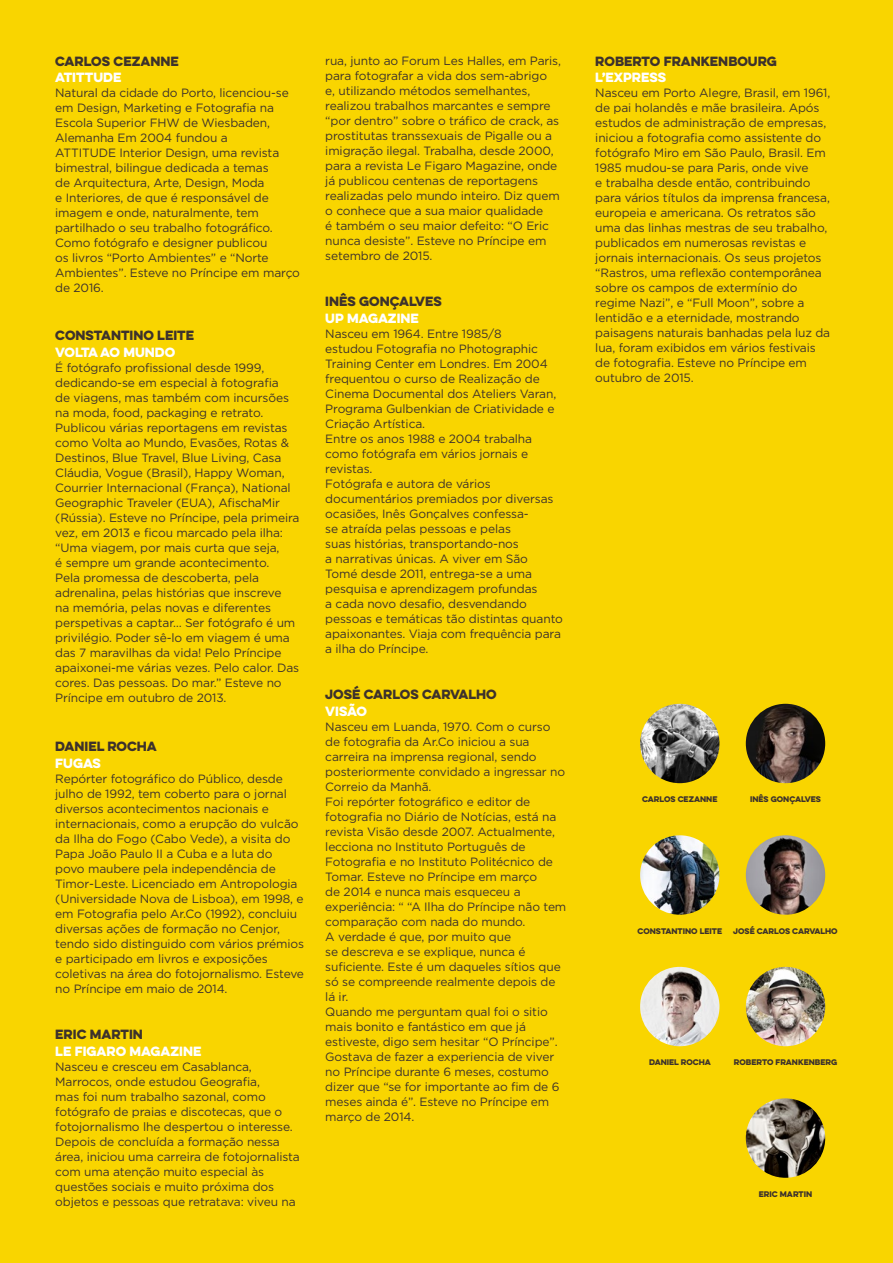
<style>
.page{position:relative;width:893px;height:1263px;background:#f9d500}
.page>*{position:absolute;margin:0;border:0;box-sizing:border-box;transform-origin:0 0}
.t1{font:12px/15px "Gotham";letter-spacing:-.01em;color:#3d322c}
.t2{font:12px "Eveleth Clean";color:#3d322c}
.t3{font:12px "Eveleth Clean";color:#fff}
.t4{font:7.35px "Eveleth Clean";color:#3d322c}
</style>
<div class="page">
<img style="left:640px;top:704px;width:79px;height:79px;border-radius:40px">
<img style="left:746px;top:1098px;width:79px;height:80px;border-radius:40px">
<img style="left:640px;top:835px;width:79px;height:80px;border-radius:40px">
<img style="left:640px;top:967px;width:79px;height:79px;border-radius:40px">
<img style="left:746px;top:704px;width:79px;height:79px;border-radius:40px">
<img style="left:746px;top:835px;width:79px;height:80px;border-radius:40px">
<img style="left:746px;top:967px;width:79px;height:79px;border-radius:40px">
<p class="t2" style="left:55px;top:52px;width:125px">CARLOS CEZANNE</p>
<p class="t3" style="left:55px;top:68px;width:68px">ATITTUDE</p>
<p class="t1" style="left:55px;top:85px;width:246px">Natural da cidade do Porto, licenciou-se em Design, Marketing e Fotografia na Escola Superior FHW de Wiesbaden, Alemanha Em 2004 fundou a<br>ATTITUDE Interior Design, uma revista bimestral, bilingue dedicada a temas<br>de Arquitectura, Arte, Design, Moda<br>e Interiores, de que é responsável de imagem e onde, naturalmente, tem partilhado o seu trabalho fotográfico.<br>Como fotógrafo e designer publicou<br>os livros “Porto Ambientes” e “Norte Ambientes”. Esteve no Príncipe em março de 2016.</p>
<p class="t2" style="left:55px;top:326px;width:140px">CONSTANTINO LEITE</p>
<p class="t3" style="left:55px;top:343px;width:121px">VOLTA AO MUNDO</p>
<p class="t1" style="left:55px;top:360px;width:246px">É fotógrafo profissional desde 1999, dedicando-se em especial à fotografia<br>de viagens, mas também com incursões na moda, food, packaging e retrato.<br>Publicou várias reportagens em revistas como Volta ao Mundo, Evasões, Rotas &amp; Destinos, Blue Travel, Blue Living, Casa Cláudia, Vogue (Brasil), Happy Woman, Courrier Internacional (França), National Geographic Traveler (EUA), AfischaMir (Rússia). Esteve no Príncipe, pela primeira vez, em 2013 e ficou marcado pela ilha: “Uma viagem, por mais curta que seja,<br>é sempre um grande acontecimento.<br>Pela promessa de descoberta, pela adrenalina, pelas histórias que inscreve<br>na memória, pelas novas e diferentes perspetivas a captar… Ser fotógrafo é um privilégio. Poder sê-lo em viagem é uma das 7 maravilhas da vida! Pelo Príncipe apaixonei-me várias vezes. Pelo calor. Das cores. Das pessoas. Do mar.” Esteve no Príncipe em outubro de 2013.</p>
<p class="t2" style="left:55px;top:737px;width:103px">DANIEL ROCHA</p>
<p class="t3" style="left:55px;top:754px;width:47px">FUGAS</p>
<p class="t1" style="left:55px;top:771px;width:250px">Repórter fotográfico do Público, desde julho de 1992, tem coberto para o jornal diversos acontecimentos nacionais e internacionais, como a erupção do vulcão da Ilha do Fogo (Cabo Vede), a visita do Papa João Paulo II a Cuba e a luta do povo maubere pela independência de Timor-Leste. Licenciado em Antropologia (Universidade Nova de Lisboa), em 1998, e em Fotografia pelo Ar.Co (1992), concluiu diversas ações de formação no Cenjor, tendo sido distinguido com vários prémios e participado em livros e exposições coletivas na área do fotojornalismo. Esteve no Príncipe em maio de 2014.</p>
<p class="t2" style="left:55px;top:1025px;width:89px">ERIC MARTIN</p>
<p class="t3" style="left:55px;top:1042px;width:148px">LE FIGARO MAGAZINE</p>
<p class="t1" style="left:55px;top:1059px;width:246px">Nasceu e cresceu em Casablanca, Marrocos, onde estudou Geografia,<br>mas foi num trabalho sazonal, como fotógrafo de praias e discotecas, que o fotojornalismo lhe despertou o interesse.<br>Depois de concluída a formação nessa área, iniciou uma carreira de fotojornalista com uma atenção muito especial às questões sociais e muito próxima dos objetos e pessoas que retratava: viveu na</p>
<p class="t1" style="left:325px;top:53px;width:237px">rua, junto ao Forum Les Halles, em Paris, para fotografar a vida dos sem-abrigo<br>e, utilizando métodos semelhantes, realizou trabalhos marcantes e sempre “por dentro” sobre o tráfico de crack, as prostitutas transsexuais de Pigalle ou a imigração ilegal. Trabalha, desde 2000, para a revista Le Figaro Magazine, onde já publicou centenas de reportagens realizadas pelo mundo inteiro. Diz quem o conhece que a sua maior qualidade<br>é também o seu maior defeito: “O Eric nunca desiste”. Esteve no Príncipe em setembro de 2015.</p>
<p class="t2" style="left:325px;top:292px;width:118px">INÊS GONÇALVES</p>
<p class="t3" style="left:325px;top:309px;width:95px">UP MAGAZINE</p>
<p class="t1" style="left:325px;top:326px;width:239px">Nasceu em 1964. Entre 1985/8<br>estudou Fotografia no Photographic<br>Training Center em Londres. Em 2004 frequentou o curso de Realização de<br>Cinema Documental dos Ateliers Varan,<br>Programa Gulbenkian de Criatividade e<br>Criação Artística.<br>Entre os anos 1988 e 2004 trabalha como fotógrafa em vários jornais e revistas.<br>Fotógrafa e autora de vários documentários premiados por diversas ocasiões, Inês Gonçalves confessa-<br>se atraída pelas pessoas e pelas<br>suas histórias, transportando-nos<br>a narrativas únicas. A viver em São<br>Tomé desde 2011, entrega-se a uma pesquisa e aprendizagem profundas<br>a cada novo desafio, desvendando pessoas e temáticas tão distintas quanto apaixonantes. Viaja com frequência para a ilha do Príncipe.</p>
<p class="t2" style="left:325px;top:685px;width:173px">JOSÉ CARLOS CARVALHO</p>
<p class="t3" style="left:325px;top:702px;width:43px">VISÃO</p>
<p class="t1" style="left:325px;top:719px;width:243px">Nasceu em Luanda, 1970. Com o curso de fotografia da Ar.Co iniciou a sua carreira na imprensa regional, sendo posteriormente convidado a ingressar no Correio da Manhã.<br>Foi repórter fotográfico e editor de fotografia no Diário de Notícias, está na revista Visão desde 2007. Actualmente, lecciona no Instituto Português de Fotografia e no Instituto Politécnico de Tomar. Esteve no Príncipe em março<br>de 2014 e nunca mais esqueceu a experiência: “ “A Ilha do Príncipe não tem comparação com nada do mundo.<br>A verdade é que, por muito que<br>se descreva e se explique, nunca é suficiente. Este é um daqueles sítios que só se compreende realmente depois de lá ir.<br>Quando me perguntam qual foi o sitio mais bonito e fantástico em que já estiveste, digo sem hesitar “O Príncipe”.<br>Gostava de fazer a experiencia de viver no Príncipe durante 6 meses, costumo dizer que “se for importante ao fim de 6 meses ainda é”. Esteve no Príncipe em março de 2014.</p>
<p class="t2" style="left:595px;top:52px;width:183px">ROBERTO FRANKENBOURG</p>
<p class="t3" style="left:595px;top:68px;width:72px">L’EXPRESS</p>
<p class="t1" style="left:595px;top:85px;width:236px">Nasceu em Porto Alegre, Brasil, em 1961, de pai holandês e mãe brasileira. Após estudos de administração de empresas, iniciou a fotografia como assistente do fotógrafo Miro em São Paulo, Brasil. Em 1985 mudou-se para Paris, onde vive<br>e trabalha desde então, contribuindo para vários títulos da imprensa francesa, europeia e americana. Os retratos são uma das linhas mestras de seu trabalho, publicados em numerosas revistas e jornais internacionais. Os seus projetos “Rastros, uma reflexão contemporânea sobre os campos de extermínio do regime Nazi”, e “Full Moon”, sobre a lentidão e a eternidade, mostrando paisagens naturais banhadas pela luz da lua, foram exibidos em vários festivais de fotografia. Esteve no Príncipe em outubro de 2015.</p>
<p class="t4" style="left:642px;top:794px;width:77px">CARLOS CEZANNE</p>
<p class="t4" style="left:750px;top:794px;width:72px">INÊS GONÇALVES</p>
<p class="t4" style="left:637px;top:925px;width:86px">CONSTANTINO LEITE</p>
<p class="t4" style="left:733px;top:925px;width:106px">JOSÉ CARLOS CARVALHO</p>
<p class="t4" style="left:649px;top:1057px;width:63px">DANIEL ROCHA</p>
<p class="t4" style="left:734px;top:1057px;width:105px">ROBERTO FRANKENBERG</p>
<p class="t4" style="left:759px;top:1188px;width:55px">ERIC MARTIN</p>
</div>
